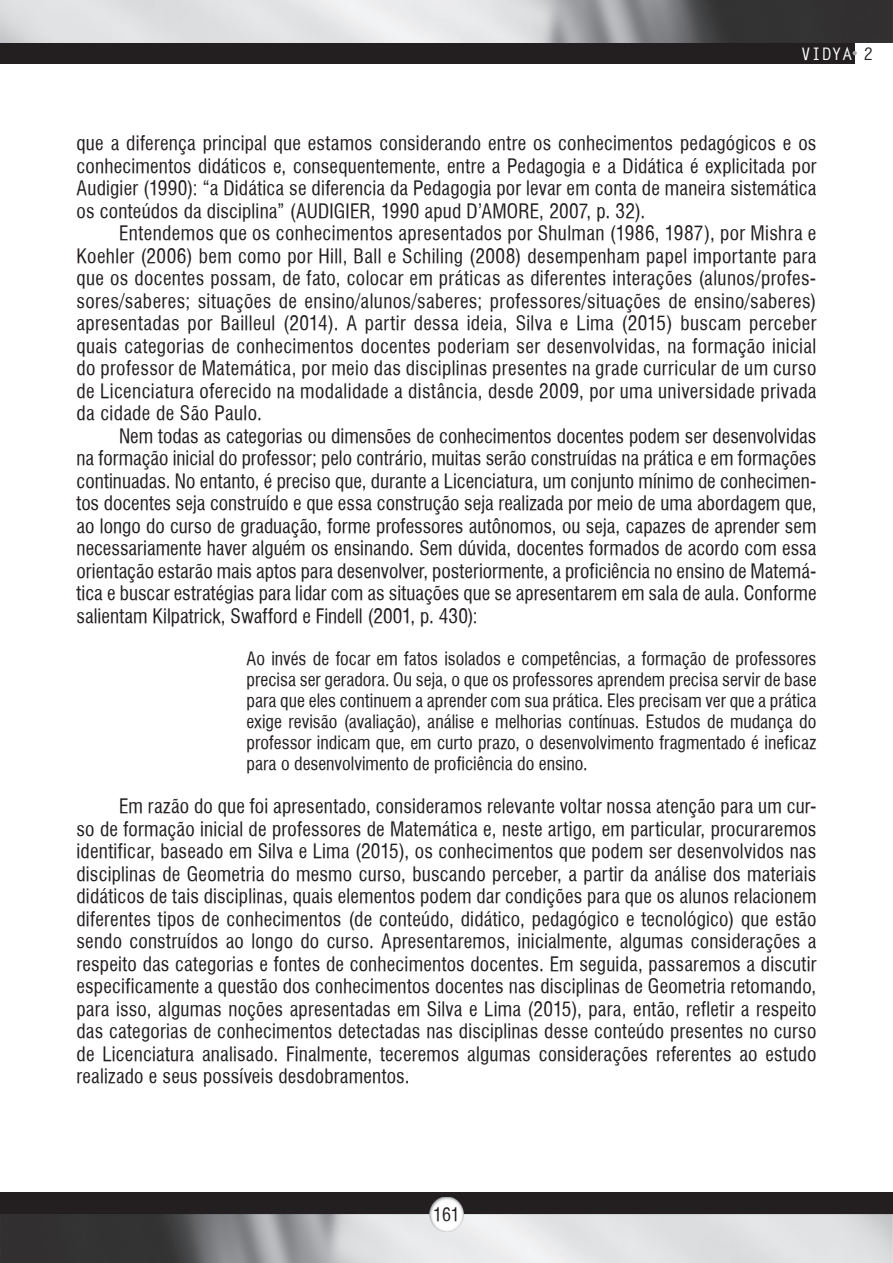
<style>
.page{position:relative;width:893px;height:1263px;background:#fff}
.page>*{position:absolute;margin:0;border:0;box-sizing:border-box;transform-origin:0 0}
.t1{font:19.5px/22.5px "Halvett Condensed";letter-spacing:.01em;color:#231f20;text-align:justify}
.t2{font:18px/21px "Halvett Condensed";color:#231f20;text-align:justify}
.t3{font:700 17.25px "Letter Gothic Std";color:#fff}
.s1{color:#231f20}
</style>
<div class="page">
<div style="left:0;top:0;width:855px;height:64px;background:#231f20"></div>
<img style="left:0;top:0;width:893px;height:43px">
<svg style="left:853px;top:51px;width:4px;height:4px"></svg>
<div style="left:0;top:1193px;width:893px;height:70px;background:#231f20"></div>
<img style="left:0;top:1214px;width:893px;height:49px">
<img style="left:429px;top:1197px;width:34px;height:34px">
<p class="t3" style="left:801px;top:43px;width:74px">VIDYA <span class="s1">2</span></p>
<p class="t1" style="left:77px;top:132px;width:741px">que a diferença principal que estamos considerando entre os conhecimentos pedagógicos e os conhecimentos didáticos e, consequentemente, entre a Pedagogia e a Didática é explicitada por Audigier (1990): “a Didática se diferencia da Pedagogia por levar em conta de maneira sistemática os conteúdos da disciplina” (AUDIGIER, 1990 apud D’AMORE, 2007, p. 32).</p>
<p class="t1" style="left:77px;top:222px;width:741px;text-indent:43px">Entendemos que os conhecimentos apresentados por Shulman (1986, 1987), por Mishra e Koehler (2006) bem como por Hill, Ball e Schiling (2008) desempenham papel importante para que os docentes possam, de fato, colocar em práticas as diferentes interações (alunos/profes&shy;sores/saberes; situações de ensino/alunos/saberes; professores/situações de ensino/saberes) apresentadas por Bailleul (2014). A partir dessa ideia, Silva e Lima (2015) buscam perceber quais categorias de conhecimentos docentes poderiam ser desenvolvidas, na formação inicial do professor de Matemática, por meio das disciplinas presentes na grade curricular de um curso de Licenciatura oferecido na modalidade a distância, desde 2009, por uma universidade privada da cidade de São Paulo.</p>
<p class="t1" style="left:77px;top:424px;width:741px;text-indent:43px">Nem todas as categorias ou dimensões de conhecimentos docentes podem ser desenvolvidas na formação inicial do professor; pelo contrário, muitas serão construídas na prática e em formações continuadas. No entanto, é preciso que, durante a Licenciatura, um conjunto mínimo de conhecimen&shy;tos docentes seja construído e que essa construção seja realizada por meio de uma abordagem que, ao longo do curso de graduação, forme professores autônomos, ou seja, capazes de aprender sem necessariamente haver alguém os ensinando. Sem dúvida, docentes formados de acordo com essa orientação estarão mais aptos para desenvolver, posteriormente, a proficiência no ensino de Matemá&shy;tica e buscar estratégias para lidar com as situações que se apresentarem em sala de aula. Conforme salientam Kilpatrick, Swafford e Findell (2001, p. 430):</p>
<p class="t2" style="left:247px;top:647px;width:571px">Ao invés de focar em fatos isolados e competências, a formação de professores precisa ser geradora. Ou seja, o que os professores aprendem precisa servir de base para que eles continuem a aprender com sua prática. Eles precisam ver que a prática exige revisão (avaliação), análise e melhorias contínuas. Estudos de mudança do professor indicam que, em curto prazo, o desenvolvimento fragmentado é ineficaz para o desenvolvimento de proficiência do ensino.</p>
<p class="t1" style="left:77px;top:795px;width:741px;text-indent:43px">Em razão do que foi apresentado, consideramos relevante voltar nossa atenção para um cur&shy;so de formação inicial de professores de Matemática e, neste artigo, em particular, procuraremos identificar, baseado em Silva e Lima (2015), os conhecimentos que podem ser desenvolvidos nas disciplinas de Geometria do mesmo curso, buscando perceber, a partir da análise dos materiais didáticos de tais disciplinas, quais elementos podem dar condições para que os alunos relacionem diferentes tipos de conhecimentos (de conteúdo, didático, pedagógico e tecnológico) que estão sendo construídos ao longo do curso. Apresentaremos, inicialmente, algumas considerações a respeito das categorias e fontes de conhecimentos docentes. Em seguida, passaremos a discutir especificamente a questão dos conhecimentos docentes nas disciplinas de Geometria retomando, para isso, algumas noções apresentadas em Silva e Lima (2015), para, então, refletir a respeito das categorias de conhecimentos detectadas nas disciplinas desse conteúdo presentes no curso de Licenciatura analisado. Finalmente, teceremos algumas considerações referentes ao estudo realizado e seus possíveis desdobramentos.</p>
<p class="t2" style="left:433px;top:1204px;width:28px">161</p>
</div>
